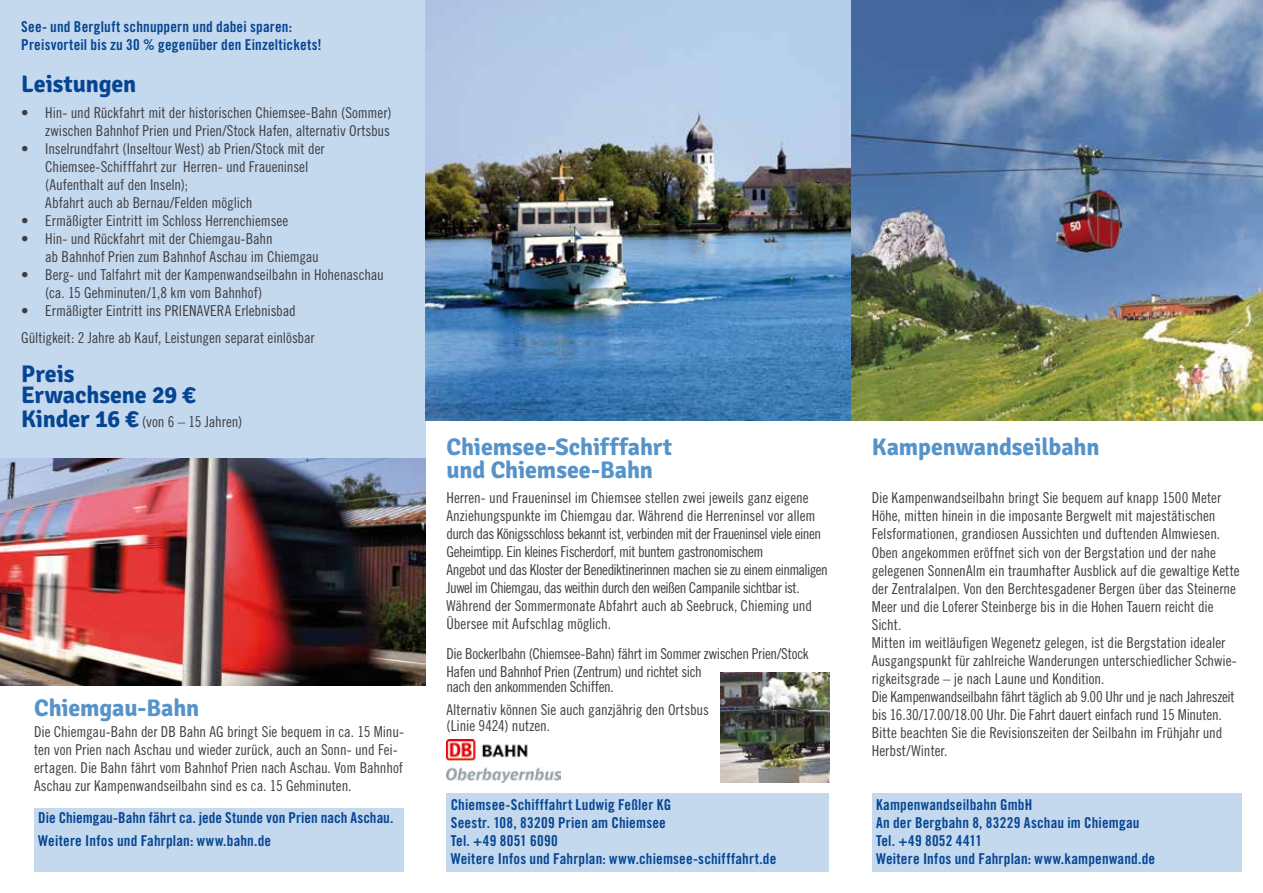
<style>
.page{position:relative;width:1263px;height:893px;background:#fff}
.page>*{position:absolute;margin:0;border:0;box-sizing:border-box;transform-origin:0 0}
.t1{font:700 24px/22.5px "Signika";letter-spacing:-.005em;color:#5693c9}
.t2{font:700 24px/21px "Signika";letter-spacing:-.005em;color:#054592}
.t3{font:15px/18px "Trade Gothic LT Std Cn 18";letter-spacing:-.01em;color:#3e3d40}
.t4{font:15px/18px "Trade Gothic LT Std Cn 18";letter-spacing:-.03em;color:#3e3d40}
.t5{font:15px/18px "Trade Gothic LT Std Bd Cn 20";letter-spacing:.01em;color:#054592}
.s1{font-family:"Signika";font-weight:700;font-size:24px;color:#054592}
</style>
<div class="page">
<div style="left:0;top:0;width:425px;height:458px;background:#c4d8ee"></div>
<div style="left:872px;top:793px;width:370px;height:79px;background:#c4d8ee"></div>
<img style="left:425px;top:0;width:838px;height:421px">
<div style="left:446px;top:793px;width:383px;height:79px;background:#c4d8ee"></div>
<img style="left:0;top:458px;width:425px;height:227px">
<div style="left:34px;top:808px;width:370px;height:64px;background:#c4d8ee"></div>
<img style="left:721px;top:673px;width:108px;height:109px">
<img style="left:447px;top:740px;width:114px;height:42px">
<p class="t5" style="left:21px;top:18px;width:302px">See- und Bergluft schnuppern und dabei sparen:<br>Preisvorteil bis zu 30 % gegenüber den Einzeltickets!</p>
<h1 class="t2" style="left:21px;top:74px;width:117px">Leistungen</h1>
<p class="t3" style="left:21px;top:103px;width:372px;text-align:right">• Hin- und Rückfahrt mit der historischen Chiemsee-Bahn (Sommer) zwischen Bahnhof Prien und Prien/Stock Hafen, alternativ Ortsbus</p>
<p class="t3" style="left:45px;top:139px;width:281px;text-indent:-24px">• Inselrundfahrt (Inseltour West) ab Prien/Stock mit der Chiemsee-Schifffahrt zur Herren- und Fraueninsel (Aufenthalt auf den Inseln);<br>Abfahrt auch ab Bernau/Felden möglich</p>
<p class="t3" style="left:21px;top:211px;width:269px">• Ermäßigter Eintritt im Schloss Herrenchiemsee</p>
<p class="t3" style="left:45px;top:229px;width:275px;text-indent:-24px">• Hin- und Rückfahrt mit der Chiemgau-Bahn<br>ab Bahnhof Prien zum Bahnhof Aschau im Chiemgau</p>
<p class="t3" style="left:45px;top:265px;width:340px;text-indent:-24px">• Berg- und Talfahrt mit der Kampenwandseilbahn in Hohenaschau (ca. 15 Gehminuten/1,8 km vom Bahnhof)</p>
<p class="t3" style="left:21px;top:297px;width:295px;line-height:27px">• Ermäßigter Eintritt ins PRIENAVERA Erlebnisbad<br>Gültigkeit: 2 Jahre ab Kauf, Leistungen separat einlösbar</p>
<h1 class="t2" style="left:21px;top:363px;width:176px">Preis<br>Erwachsene 29 €</h1>
<p class="t3" style="left:21px;top:412px;width:223px"><span class="s1">Kinder 16 €</span> (von 6 – 15 Jahren)</p>
<h1 class="t1" style="left:34px;top:696px;width:167px">Chiemgau-Bahn</h1>
<p class="t3" style="left:34px;top:722px;width:371px">Die Chiemgau-Bahn der DB Bahn AG bringt Sie bequem in ca. 15 Minu&shy;ten von Prien nach Aschau und wieder zurück, auch an Sonn- und Fei&shy;ertagen. Die Bahn fährt vom Bahnhof Prien nach Aschau. Vom Bahnhof Aschau zur Kampenwandseilbahn sind es ca. 15 Gehminuten.</p>
<p class="t5" style="left:38px;top:806px;width:357px;line-height:23.2px">Die Chiemgau-Bahn fährt ca. jede Stunde von Prien nach Aschau.<br>Weitere Infos und Fahrplan: www.bahn.de</p>
<h1 class="t1" style="left:447px;top:436px;width:227px">Chiemsee-Schifffahrt und Chiemsee-Bahn</h1>
<p class="t4" style="left:446px;top:488px;width:383px">Herren- und Fraueninsel im Chiemsee stellen zwei jeweils ganz eigene Anziehungspunkte im Chiemgau dar. Während die Herreninsel vor allem durch das Königsschloss bekannt ist, verbinden mit der Fraueninsel viele einen Geheimtipp. Ein kleines Fischerdorf, mit buntem gastronomischem<br>Angebot und das Kloster der Benediktinerinnen machen sie zu einem einmaligen Juwel im Chiemgau, das weithin durch den weißen Campanile sichtbar ist.<br>Während der Sommermonate Abfahrt auch ab Seebruck, Chieming und Übersee mit Aufschlag möglich.</p>
<p class="t3" style="left:446px;top:644px;width:364px">Die Bockerlbahn (Chiemsee-Bahn) fährt im Sommer zwischen Prien/Stock<br>Hafen und Bahnhof Prien (Zentrum) und richtet sich</p>
<p class="t3" style="left:446px;top:675px;width:264px;line-height:22.5px">nach den ankommenden Schiffen.<br>Alternativ können Sie auch ganzjährig den Ortsbus</p>
<p class="t3" style="left:446px;top:716px;width:105px">(Linie 9424) nutzen.</p>
<p class="t5" style="left:451px;top:796px;width:327px">Chiemsee-Schifffahrt Ludwig Feßler KG<br>Seestr. 108, 83209 Prien am Chiemsee<br>Tel. +49 8051 6090<br>Weitere Infos und Fahrplan: www.chiemsee-schifffahrt.de</p>
<h1 class="t1" style="left:872px;top:436px;width:229px">Kampenwandseilbahn</h1>
<p class="t3" style="left:872px;top:488px;width:369px">Die Kampenwandseilbahn bringt Sie bequem auf knapp 1500 Meter Höhe, mitten hinein in die imposante Bergwelt mit majestätischen Felsformationen, grandiosen Aussichten und duftenden Almwiesen.<br>Oben angekommen eröffnet sich von der Bergstation und der nahe gelegenen SonnenAlm ein traumhafter Ausblick auf die gewaltige Kette der Zentralalpen. Von den Berchtesgadener Bergen über das Steinerne Meer und die Loferer Steinberge bis in die Hohen Tauern reicht die Sicht.<br>Mitten im weitläufigen Wegenetz gelegen, ist die Bergstation idealer Ausgangspunkt für zahlreiche Wanderungen unterschiedlicher Schwie&shy;rigkeitsgrade – je nach Laune und Kondition.<br>Die Kampenwandseilbahn fährt täglich ab 9.00 Uhr und je nach Jahreszeit bis 16.30/17.00/18.00 Uhr. Die Fahrt dauert einfach rund 15 Minuten.<br>Bitte beachten Sie die Revisionszeiten der Seilbahn im Frühjahr und Herbst/Winter.</p>
<p class="t5" style="left:876px;top:796px;width:281px">Kampenwandseilbahn GmbH<br>An der Bergbahn 8, 83229 Aschau im Chiemgau Tel. +49 8052 4411<br>Weitere Infos und Fahrplan: www.kampenwand.de</p>
</div>
